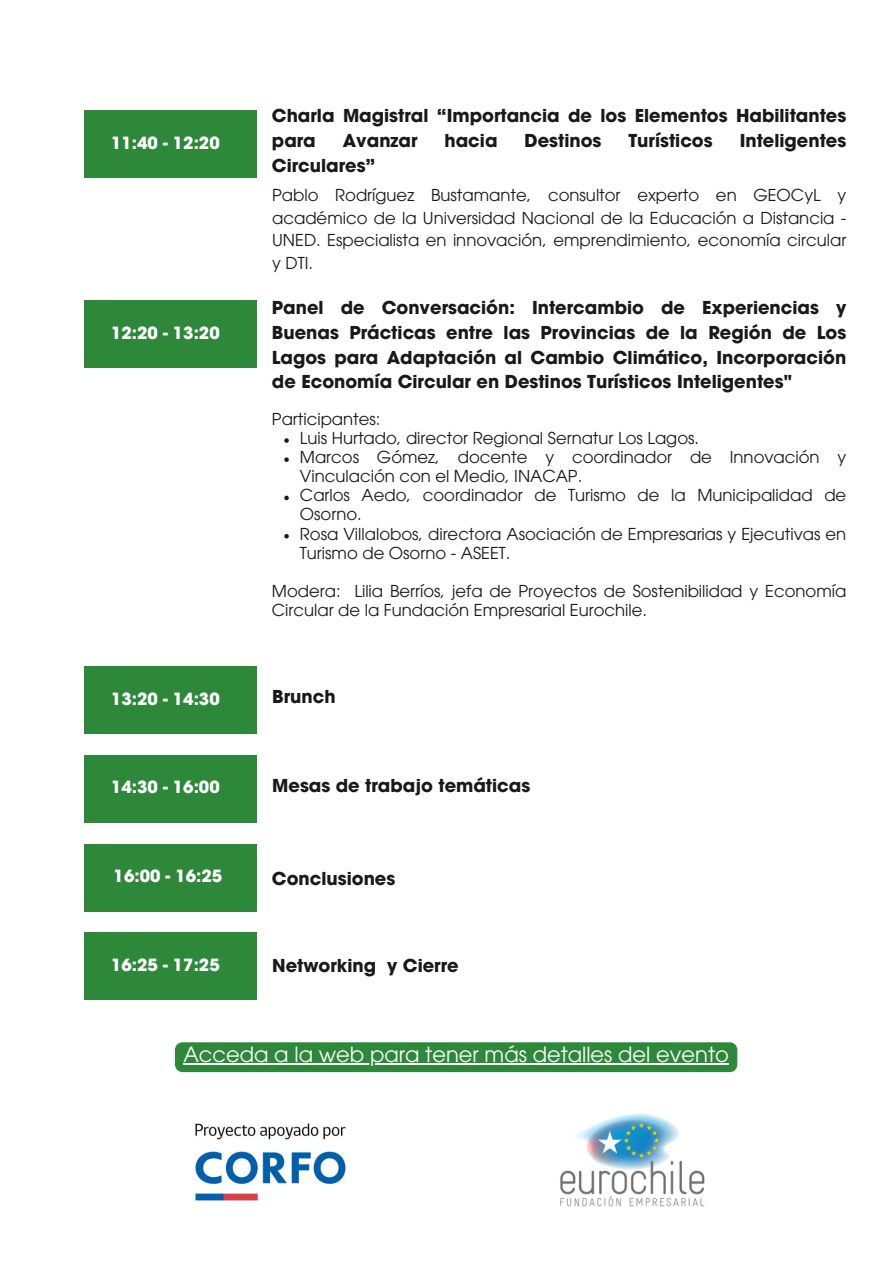
<style>
.page{position:relative;width:894px;height:1264px;background:#fff}
.page>*{position:absolute;margin:0;border:0;box-sizing:border-box;transform-origin:0 0}
.t1{font:21px "ITC Avant Garde Pro";color:#fff}
.t2{font:700 17.85px/24.8px "ITC Avant Garde Pro";color:#191919}
.t3{font:700 16.8px "ITC Avant Garde Pro";color:#fff}
.t4{font:16.5px/19.2px "ITC Avant Garde Pro";color:#191919}
</style>
<div class="page">
<div style="left:84px;top:110px;width:172px;height:67px;background:#2e883a"></div>
<div style="left:84px;top:300px;width:172px;height:67px;background:#2e883a"></div>
<div style="left:84px;top:666px;width:172px;height:67px;background:#2e883a"></div>
<div style="left:84px;top:754px;width:172px;height:68px;background:#2e883a"></div>
<div style="left:84px;top:843px;width:172px;height:68px;background:#2e883a"></div>
<div style="left:84px;top:932px;width:172px;height:68px;background:#2e883a"></div>
<div style="left:175px;top:1042px;width:562px;height:30px;background:#2e883a;border-radius:7px"></div>
<hr style="left:183px;top:1063px;width:545px;height:1px;background:#fff">
<svg style="left:284px;top:438px;width:5px;height:5px"></svg>
<svg style="left:284px;top:457px;width:5px;height:5px"></svg>
<svg style="left:284px;top:495px;width:5px;height:5px"></svg>
<svg style="left:284px;top:534px;width:5px;height:4px"></svg>
<img style="left:195px;top:1123px;width:151px;height:78px">
<img style="left:560px;top:1113px;width:145px;height:94px">
<p class="t3" style="left:111px;top:136px;width:110px">11:40 - 12:20</p>
<h2 class="t3" style="left:111px;top:326px;width:110px">12:20 - 13:20</h2>
<p class="t2" style="left:272px;top:106px;width:575px">Charla Magistral “Importancia de los Elementos Habilitantes para</p>
<p class="t2" style="left:343px;top:130px;width:76px">Avanzar</p>
<p class="t2" style="left:444px;top:130px;width:54px">hacia</p>
<p class="t2" style="left:524px;top:130px;width:78px">Destinos</p>
<p class="t2" style="left:628px;top:130px;width:86px">Turísticos</p>
<p class="t2" style="left:739px;top:130px;width:108px">Inteligentes</p>
<p class="t2" style="left:272px;top:155px;width:105px">Circulares”</p>
<p class="t4" style="left:272px;top:186px;width:575px;line-height:22.5px;text-align:justify">Pablo Rodríguez Bustamante, consultor experto en GEOCyL y académico de la Universidad Nacional de la Educación a Distancia - UNED. Especialista en innovación, emprendimiento, economía circular y DTI.</p>
<h2 class="t2" style="left:272px;top:297px;width:575px;text-align:justify">Panel de Conversación: Intercambio de Experiencias y Buenas Prácticas entre las Provincias de la Región de Los Lagos para Adaptación al Cambio Climático, Incorporación de Economía Circular en Destinos Turísticos Inteligentes"</h2>
<p class="t4" style="left:272px;top:411px;width:110px">Participantes:</p>
<h2 class="t4" style="left:300px;top:430px;width:400px">Luis Hurtado, director Regional Sernatur Los Lagos.</h2>
<p class="t4" style="left:300px;top:449px;width:547px">Marcos Gómez, docente y coordinador de Innovación y<br>Vinculación con el Medio, INACAP.</p>
<h2 class="t4" style="left:300px;top:488px;width:547px">Carlos Aedo, coordinador de Turismo de la Municipalidad de<br>Osorno.</h2>
<p class="t4" style="left:300px;top:526px;width:547px">Rosa Villalobos, directora Asociación de Empresarias y Ejecutivas en<br>Turismo de Osorno - ASEET.</p>
<h1 class="t4" style="left:272px;top:583px;width:575px">Modera: Lilia Berríos, jefa de Proyectos de Sostenibilidad y Economía<br>Circular de la Fundación Empresarial Eurochile.</h1>
<p class="t3" style="left:111px;top:692px;width:110px">13:20 - 14:30</p>
<p class="t2" style="left:272px;top:686px;width:65px">Brunch</p>
<p class="t3" style="left:111px;top:781px;width:110px">14:30 - 16:00</p>
<p class="t2" style="left:272px;top:775px;width:259px">Mesas de trabajo temáticas</p>
<p class="t3" style="left:114px;top:870px;width:110px">16:00 - 16:25</p>
<p class="t2" style="left:272px;top:868px;width:125px">Conclusiones</p>
<h2 class="t3" style="left:111px;top:958px;width:110px">16:25 - 17:25</h2>
<p class="t2" style="left:272px;top:954px;width:188px">Networking y Cierre</p>
<h2 class="t1" style="left:183px;top:1046px;width:547px">Acceda a la web para tener más detalles del evento</h2>
</div>
